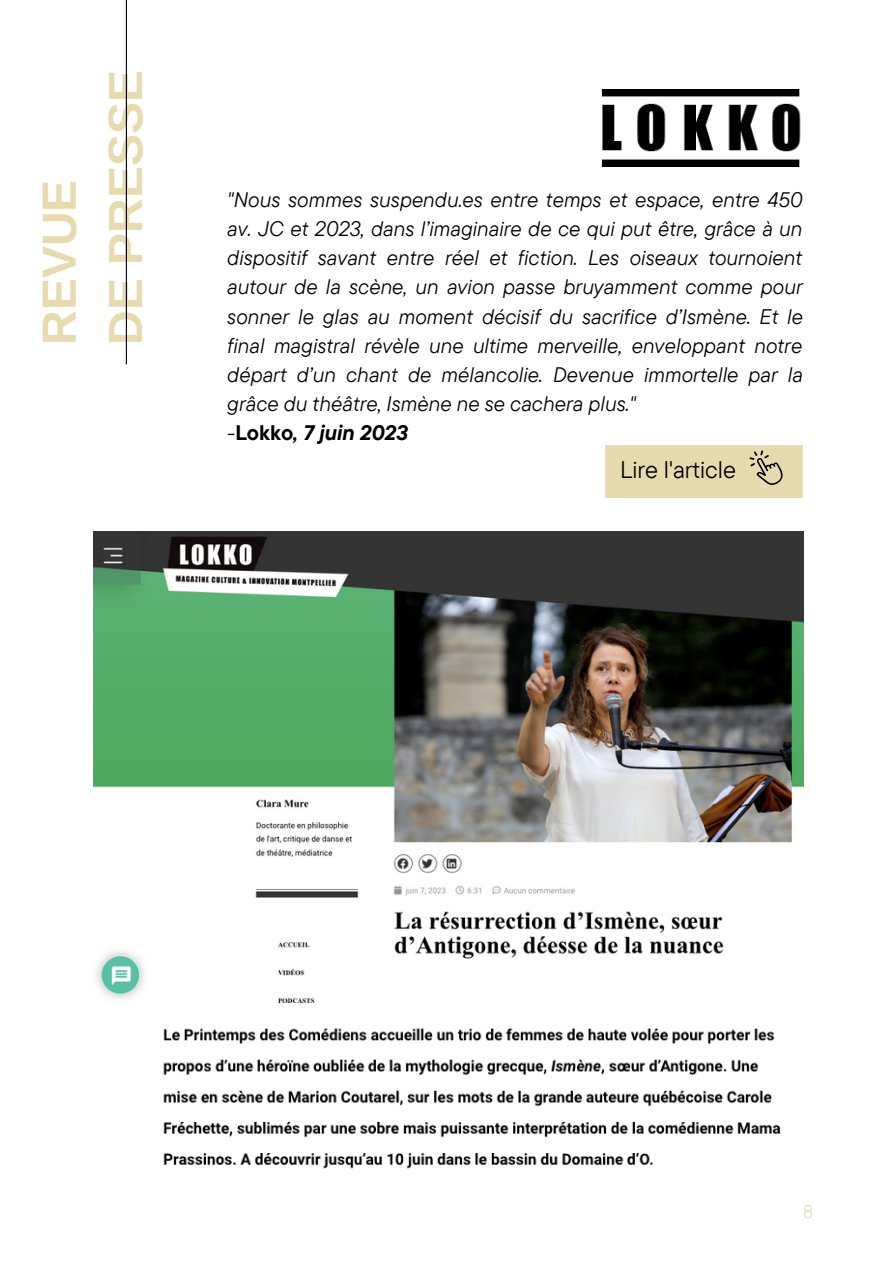
<style>
.page{position:relative;width:893px;height:1264px;background:#fff}
.page>*{position:absolute;margin:0;border:0;box-sizing:border-box;transform-origin:0 0}
.t1{font:700 48px "Arimo";color:#e7daae}
.t2{font:24px "TT Commons Pro";color:#000}
.t3{font:italic 21px/29.2px "TT Commons Pro";color:#000;text-align:justify}
.t4{font:italic 700 21px "TT Commons Pro";color:#000}
.t5{font:18px "TT Commons Pro";color:#e7daae}
.s1{font-weight:400}
.s2{font-style:normal}
</style>
<div class="page">
<hr style="left:126px;top:0;width:1px;height:364px;background:#000">
<div style="left:605px;top:445px;width:198px;height:52px;background:#e7daae"></div>
<svg style="left:749px;top:450px;width:33px;height:35px"></svg>
<img style="left:94px;top:531px;width:709px;height:471px">
<img style="left:163px;top:1028px;width:618px;height:141px">
<img style="left:601px;top:89px;width:200px;height:78px">
<p class="t1" style="left:32px;top:345px;width:167px;rotate:-90deg">REVUE</p>
<p class="t1" style="left:99px;top:345px;width:276px;rotate:-90deg">DE PRESSE</p>
<p class="t3" style="left:227px;top:184px;width:577px">"Nous sommes suspendu.es entre temps et espace, entre 450 av. JC et 2023, dans l’imaginaire de ce qui put être, grâce à un dispositif savant entre réel et fiction. Les oiseaux tournoient autour de la scène, un avion passe bruyamment comme pour sonner le glas au moment décisif du sacrifice d’Ismène. Et le final magistral révèle une ultime merveille, enveloppant notre départ d’un chant de mélancolie. Devenue immortelle par la grâce du théâtre, Ismène ne se cachera plus."</p>
<p class="t4" style="left:227px;top:419px;width:182px"><span class="s1">-</span><span class="s2">Lokko</span>, 7 juin 2023</p>
<p class="t2" style="left:620px;top:454px;width:117px">Lire l'article</p>
<p class="t5" style="left:803px;top:1199px;width:11px">8</p>
</div>
